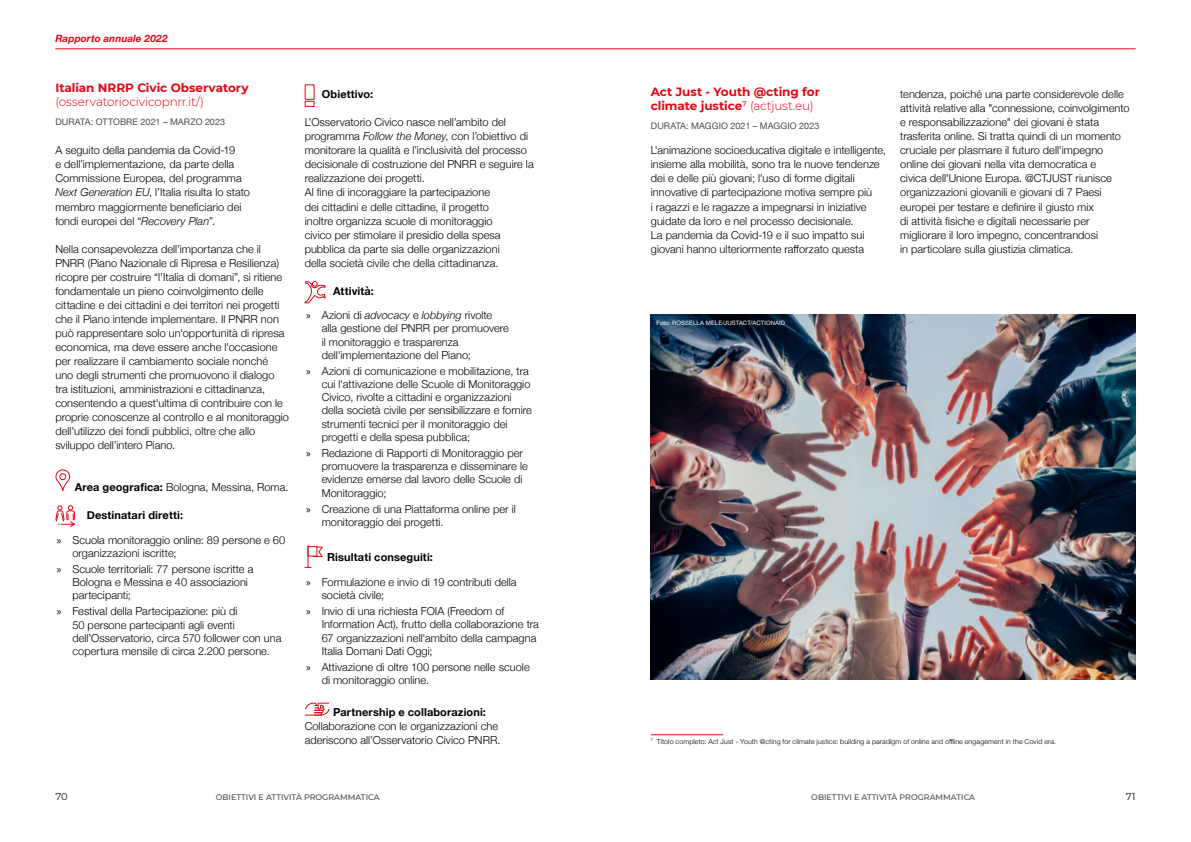
<style>
.page{position:relative;width:1191px;height:842px;background:#fff}
.page>*{position:absolute;margin:0;border:0;box-sizing:border-box;transform-origin:0 0}
.t1{font:700 12px/14px "Montserrat";letter-spacing:-.005em;color:#e30613}
.t2{font:300 12px "Montserrat";letter-spacing:-.015em;color:#e30613}
.t3{font:300 11px/14px "Helvetica Neue";letter-spacing:.005em;color:#000}
.t4{font:700 11px "Helvetica Neue";letter-spacing:.01em;color:#000}
.t5{font:italic 700 10px "Helvetica Neue";letter-spacing:.005em;color:#e30613}
.t6{font:500 10px "Montserrat";color:#4a4a49}
.t7{font:9px "Helvetica Neue";letter-spacing:.01em;color:#4a4a49}
.t8{font:500 8px "Montserrat";color:#4a4a49}
.t9{font:300 7px "Helvetica Neue";letter-spacing:.02em;color:#000}
.t10{font:6px "Helvetica Neue";letter-spacing:.02em;color:#fff}
.s1{font-style:italic}
.s2{font-weight:700}
.s3{font-family:"Myriad Pro";font-weight:400}
.s4{font-weight:300}
</style>
<div class="page">
<img style="left:651px;top:314px;width:484px;height:366px">
<hr style="left:55px;top:48px;width:1080px;height:1px;background:#e30613">
<svg style="left:55px;top:469px;width:15px;height:22px"></svg>
<div style="left:59px;top:473px;width:7px;height:7px;border:1px solid #e30613;border-radius:50%"></div>
<svg style="left:55px;top:505px;width:20px;height:22px"></svg>
<div style="left:305px;top:101px;width:9px;height:6px;border:1px solid #e30613"></div>
<svg style="left:305px;top:281px;width:21px;height:22px"></svg>
<svg style="left:305px;top:545px;width:18px;height:23px"></svg>
<svg style="left:305px;top:702px;width:25px;height:14px"></svg>
<hr style="left:651px;top:734px;width:72px;height:1px;background:#e30613">
<p class="t5" style="left:55px;top:31px;width:114px">Rapporto annuale 2022</p>
<p class="t1" style="left:55px;top:80px;width:195px">Italian NRRP Civic Observatory</p>
<p class="t2" style="left:55px;top:94px;width:150px">(osservatoriocivicopnrr.it/)</p>
<p class="t7" style="left:55px;top:116px;width:171px">DURATA: OTTOBRE 2021 – MARZO 2023</p>
<p class="t3" style="left:55px;top:143px;width:196px">A seguito della pandemia da Covid-19<br>e dell’implementazione, da parte della Commissione Europea, del programma <span class="s1">Next Generation EU</span>, l’Italia risulta lo stato membro maggiormente beneficiario dei fondi europei del “<span class="s1">Recovery Plan</span>”.</p>
<p class="t3" style="left:55px;top:241px;width:235px">Nella consapevolezza dell’importanza che il PNRR (Piano Nazionale di Ripresa e Resilienza) ricopre per costruire “l’Italia di domani”, si ritiene fondamentale un pieno coinvolgimento delle cittadine e dei cittadini e dei territori nei progetti che il Piano intende implementare. Il PNRR non può rappresentare solo un'opportunità di ripresa economica, ma deve essere anche l'occasione per realizzare il cambiamento sociale nonché<br>uno degli strumenti che promuovono il dialogo tra istituzioni, amministrazioni e cittadinanza, consentendo a quest'ultima di contribuire con le proprie conoscenze al controllo e al monitoraggio dell'utilizzo dei fondi pubblici, oltre che allo sviluppo dell’intero Piano.</p>
<p class="t3" style="left:75px;top:479px;width:215px"><span class="s2">Area geografica:</span> Bologna, Messina, Roma.</p>
<p class="t4" style="left:87px;top:507px;width:98px">Destinatari diretti:</p>
<p class="t3" style="left:72px;top:532px;width:214px;line-height:13.2px;text-indent:-16px"><span class="s3">»</span> Scuola monitoraggio online: 89 persone e 60 organizzazioni iscritte;</p>
<p class="t3" style="left:72px;top:562px;width:182px;line-height:13.2px;text-indent:-16px"><span class="s3">»</span> Scuole territoriali: 77 persone iscritte a<br>Bologna e Messina e 40 associazioni partecipanti;</p>
<p class="t3" style="left:72px;top:604px;width:210px;line-height:13.2px;text-indent:-16px"><span class="s3">»</span> Festival della Partecipazione: più di<br>50 persone partecipanti agli eventi dell’Osservatorio, circa 570 follower con una copertura mensile di circa 2.200 persone.</p>
<p class="t4" style="left:322px;top:86px;width:53px">Obiettivo:</p>
<p class="t3" style="left:305px;top:115px;width:230px">L’Osservatorio Civico nasce nell’ambito del programma <span class="s1">Follow the Money</span>, con l’obiettivo di monitorare la qualità e l’inclusività del processo decisionale di costruzione del PNRR e seguire la realizzazione dei progetti.<br>Al fine di incoraggiare la partecipazione<br>dei cittadini e delle cittadine, il progetto<br>inoltre organizza scuole di monitoraggio<br>civico per stimolare il presidio della spesa pubblica da parte sia delle organizzazioni<br>della società civile che della cittadinanza.</p>
<p class="t4" style="left:333px;top:282px;width:42px">Attività:</p>
<p class="t3" style="left:322px;top:308px;width:189px;line-height:13.2px;text-indent:-16px"><span class="s3">»</span> Azioni di <span class="s1">advocacy</span> e <span class="s1">lobbying</span> rivolte alla gestione del PNRR per promuovere il monitoraggio e trasparenza dell'implementazione del Piano;</p>
<p class="t3" style="left:322px;top:364px;width:212px;line-height:13.2px;text-indent:-16px"><span class="s3">»</span> Azioni di comunicazione e mobilitazione, tra cui l'attivazione delle Scuole di Monitoraggio Civico, rivolte a cittadini e organizzazioni della società civile per sensibilizzare e fornire strumenti tecnici per il monitoraggio dei progetti e della spesa pubblica;</p>
<p class="t3" style="left:322px;top:446px;width:208px;line-height:13.2px;text-indent:-16px"><span class="s3">»</span> Redazione di Rapporti di Monitoraggio per promuovere la trasparenza e disseminare le evidenze emerse dal lavoro delle Scuole di Monitoraggio;</p>
<p class="t3" style="left:322px;top:501px;width:196px;line-height:13.2px;text-indent:-16px"><span class="s3">»</span> Creazione di una Piattaforma online per il monitoraggio dei progetti.</p>
<p class="t4" style="left:327px;top:549px;width:107px">Risultati conseguiti:</p>
<p class="t3" style="left:322px;top:574px;width:196px;line-height:13.2px;text-indent:-16px"><span class="s3">»</span> Formulazione e invio di 19 contributi della società civile;</p>
<p class="t3" style="left:322px;top:604px;width:219px;line-height:13.2px;text-indent:-16px"><span class="s3">»</span> Invio di una richiesta FOIA (Freedom of Information Act), frutto della collaborazione tra 67 organizzazioni nell'ambito della campagna Italia Domani Dati Oggi;</p>
<p class="t3" style="left:322px;top:659px;width:209px;line-height:13.2px;text-indent:-16px"><span class="s3">»</span> Attivazione di oltre 100 persone nelle scuole di monitoraggio online.</p>
<p class="t4" style="left:333px;top:703px;width:154px">Partnership e collaborazioni:</p>
<p class="t3" style="left:305px;top:718px;width:197px">Collaborazione con le organizzazioni che aderiscono all’Osservatorio Civico PNRR.</p>
<p class="t1" style="left:651px;top:84px;width:170px">Act Just - Youth @cting for climate justice<sup>7</sup> <span class="s4">(actjust.eu)</span></p>
<p class="t7" style="left:651px;top:119px;width:170px">DURATA: MAGGIO 2021 – MAGGIO 2023</p>
<p class="t3" style="left:651px;top:143px;width:237px">L'animazione socioeducativa digitale e intelligente, insieme alla mobilità, sono tra le nuove tendenze dei e delle più giovani; l'uso di forme digitali innovative di partecipazione motiva sempre più<br>i ragazzi e le ragazze a impegnarsi in iniziative guidate da loro e nel processo decisionale.<br>La pandemia da Covid-19 e il suo impatto sui giovani hanno ulteriormente rafforzato questa</p>
<p class="t3" style="left:900px;top:87px;width:231px">tendenza, poiché una parte considerevole delle attività relative alla "connessione, coinvolgimento e responsabilizzazione" dei giovani è stata trasferita online. Si tratta quindi di un momento cruciale per plasmare il futuro dell'impegno online dei giovani nella vita democratica e<br>civica dell'Unione Europa. @CTJUST riunisce organizzazioni giovanili e giovani di 7 Paesi europei per testare e definire il giusto mix<br>di attività fisiche e digitali necessarie per migliorare il loro impegno, concentrandosi<br>in particolare sulla giustizia climatica.</p>
<p class="t10" style="left:656px;top:319px;width:130px">Foto: ROSSELLA MELE/JUSTACT/ACTIONAID</p>
<p class="t9" style="left:651px;top:736px;width:407px"><sup>7</sup> Titolo completo: Act Just - Youth @cting for climate justice: building a paradigm of online and offline engagement in the Covid era.</p>
<p class="t8" style="left:216px;top:791px;width:164px">OBI ETTIVI E ATTIVITÀ PROGRAMMATI CA</p>
<p class="t8" style="left:811px;top:791px;width:164px">OBI ETTIVI E ATTIVITÀ PROGRAMMATI CA</p>
<p class="t6" style="left:55px;top:789px;width:14px">70</p>
<p class="t6" style="left:1125px;top:789px;width:11px">71</p>
</div>
